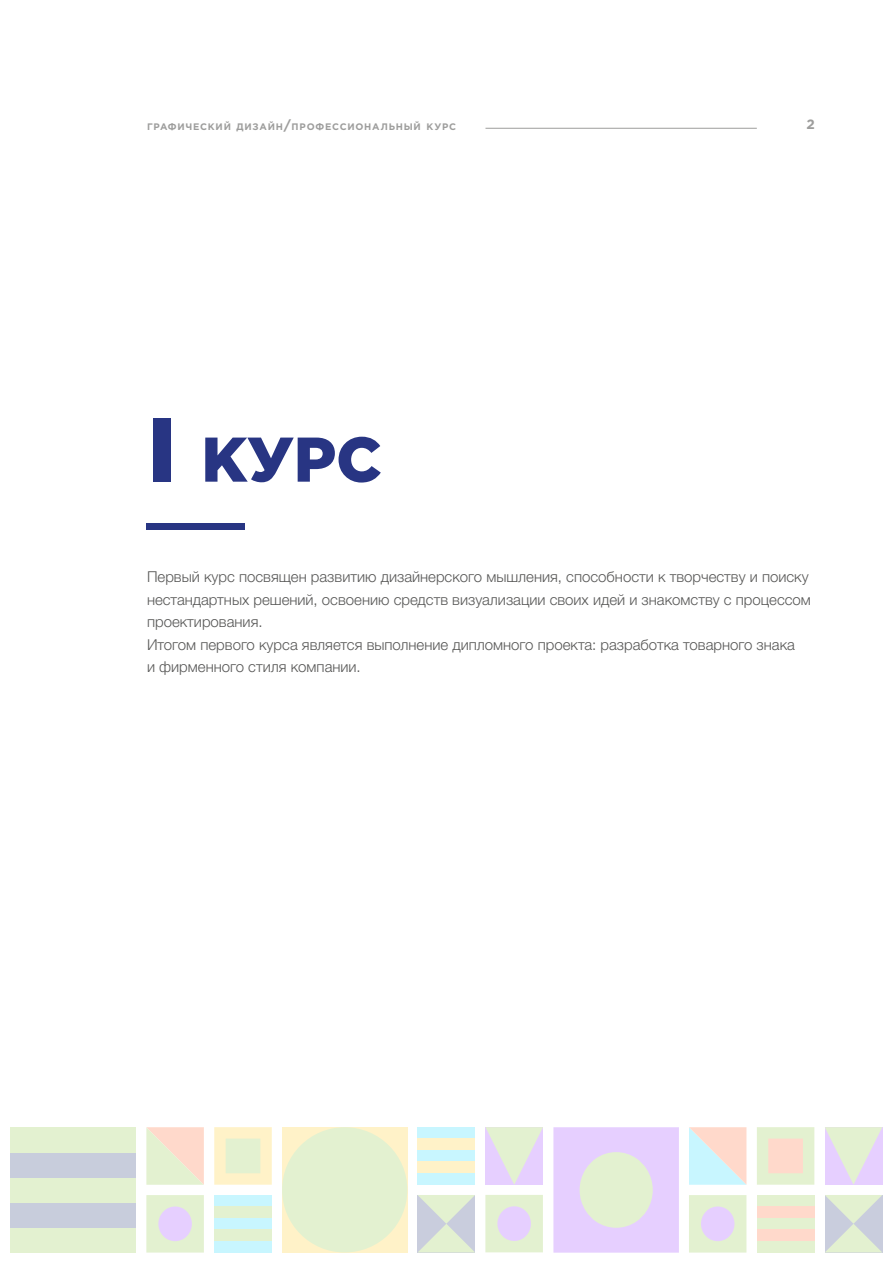
<style>
.page{position:relative;width:893px;height:1263px;background:#fff}
.page>*{position:absolute;margin:0;border:0;box-sizing:border-box;transform-origin:0 0}
.t1{font:900 63px "Gotham Pro";color:#283583}
.t2{font:300 15px/22.5px "Helvetica Neue LTW1 G";color:#575756}
.t3{font:700 13.5px "Gotham Pro";color:#9d9d9c}
.t4{font:700 9.45px "Gotham Pro";letter-spacing:.08em;color:#9d9d9c}
.s1{font-size:13.5px}
.s2{font-size:90px}
</style>
<div class="page">
<hr style="left:485px;top:128px;width:272px;height:1px;background:#9d9d9c">
<svg style="left:214px;top:1127px;width:58px;height:58px;background:#f4f1cb"></svg>
<svg style="left:757px;top:1127px;width:57px;height:58px;background:#ede8ce"></svg>
<svg style="left:553px;top:1127px;width:126px;height:126px;background:#e5d9f2"></svg>
<svg style="left:146px;top:1195px;width:58px;height:57px;background:#e4e7dd"></svg>
<svg style="left:689px;top:1195px;width:57px;height:57px;background:#e3e7dd"></svg>
<svg style="left:485px;top:1195px;width:58px;height:57px;background:#e4e7dd"></svg>
<svg style="left:485px;top:1127px;width:58px;height:58px;background:#e4dfe7"></svg>
<svg style="left:825px;top:1127px;width:57px;height:58px;background:#e4e0e7"></svg>
<div style="left:214px;top:1195px;width:58px;height:11px;background:#c8f6ff"></div>
<div style="left:214px;top:1206px;width:58px;height:12px;background:#e3f1d0"></div>
<div style="left:214px;top:1218px;width:58px;height:11px;background:#c8f6ff"></div>
<div style="left:214px;top:1229px;width:58px;height:12px;background:#e3f1d0"></div>
<div style="left:214px;top:1241px;width:58px;height:12px;background:#c8f6ff"></div>
<div style="left:757px;top:1195px;width:57px;height:11px;background:#e3f1d0"></div>
<div style="left:757px;top:1206px;width:57px;height:12px;background:#ffd9cb"></div>
<div style="left:757px;top:1218px;width:57px;height:11px;background:#e3f1d0"></div>
<div style="left:757px;top:1229px;width:57px;height:12px;background:#ffd9cb"></div>
<div style="left:757px;top:1241px;width:57px;height:12px;background:#e3f1d0"></div>
<div style="left:418px;top:1127px;width:57px;height:12px;background:#c8f6ff"></div>
<div style="left:418px;top:1139px;width:57px;height:11px;background:#fff2c8"></div>
<div style="left:418px;top:1150px;width:57px;height:12px;background:#c8f6ff"></div>
<div style="left:418px;top:1161px;width:57px;height:12px;background:#fff2c8"></div>
<div style="left:418px;top:1173px;width:57px;height:12px;background:#c8f6ff"></div>
<div style="left:11px;top:1227px;width:125px;height:25px;background:#e3f1d0"></div>
<div style="left:11px;top:1202px;width:125px;height:25px;background:#c8cddc"></div>
<div style="left:11px;top:1177px;width:125px;height:25px;background:#e3f1d0"></div>
<div style="left:11px;top:1152px;width:125px;height:25px;background:#c8cddc"></div>
<div style="left:11px;top:1127px;width:125px;height:25px;background:#e3f1d0"></div>
<svg style="left:418px;top:1195px;width:57px;height:57px;background:#d6ded6"></svg>
<svg style="left:825px;top:1195px;width:57px;height:57px;background:#d6dfd6"></svg>
<svg style="left:146px;top:1127px;width:58px;height:58px;background:#f1e5ce"></svg>
<svg style="left:689px;top:1127px;width:57px;height:58px;background:#e3e7e5"></svg>
<div style="left:282px;top:1127px;width:125px;height:125px;background:#fff2c8"></div>
<div style="left:282px;top:1127px;width:125px;height:125px;background:#e3f1d0;border-radius:50%"></div>
<div style="left:146px;top:523px;width:98px;height:7px;background:#283583"></div>
<p class="t4" style="left:147px;top:121px;width:311px">графический дизайн<span class="s1">/</span>профессиональный курс</p>
<p class="t3" style="left:807px;top:116px;width:10px">2</p>
<h1 class="t1" style="left:147px;top:423px;width:237px"><span class="s2">I</span> курс</h1>
<p class="t2" style="left:147px;top:566px;width:665px">Первый курс посвящен развитию дизайнерского мышления, способности к творчеству и поиску нестандартных решений, освоению средств визуализации своих идей и знакомству с процессом проектирования.<br>Итогом первого курса является выполнение дипломного проекта: разработка товарного знака<br>и фирменного стиля компании.</p>
</div>
